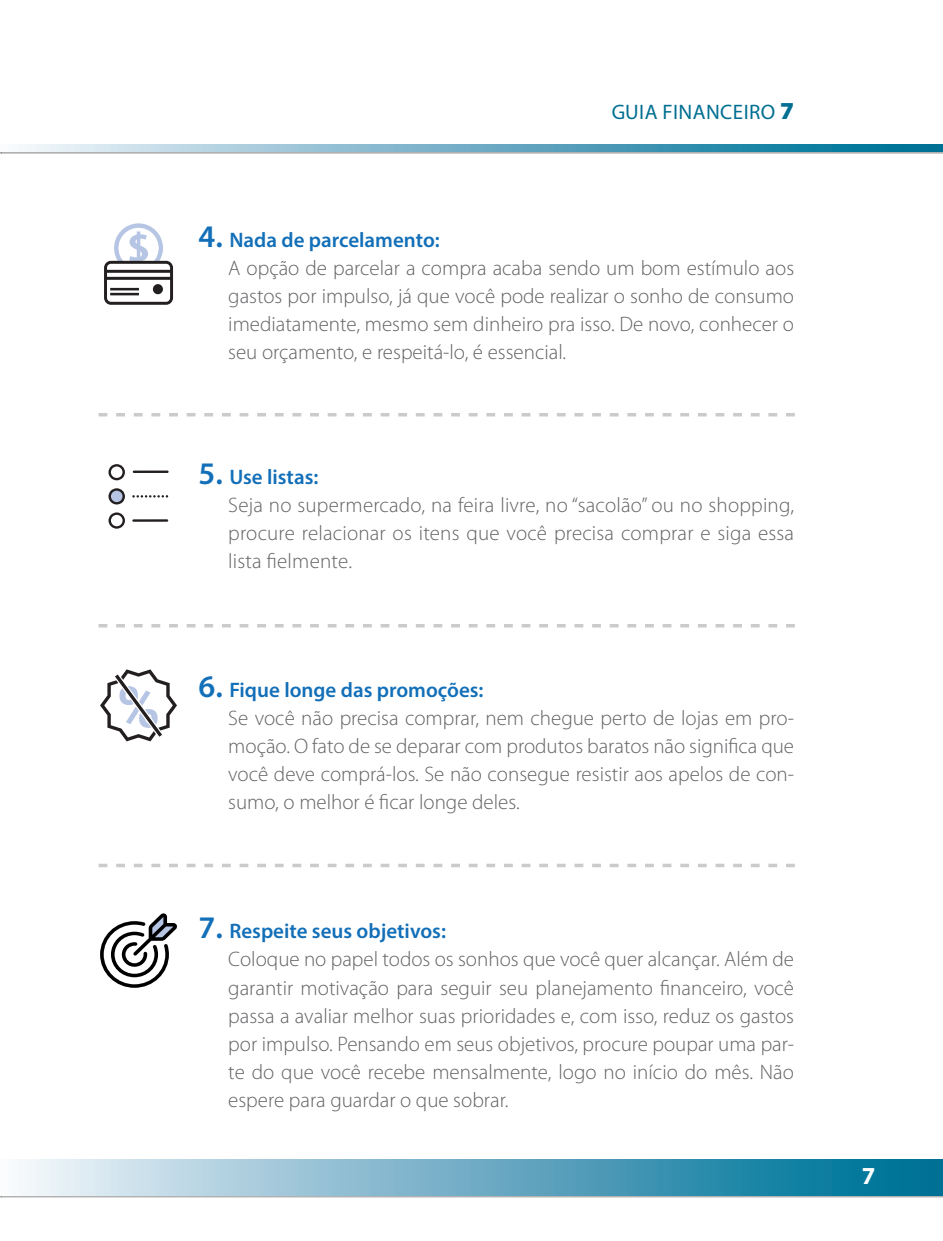
<style>
.page{position:relative;width:943px;height:1241px;background:#fff}
.page>*{position:absolute;margin:0;border:0;box-sizing:border-box;transform-origin:0 0}
.t1{font:700 24.5px "Myriad Pro";color:#fff}
.texto_corrido{font:300 21px/28.2px "Myriad Pro";color:#636366;text-align:justify}
.texto_corrido-2{font:600 21px "Myriad Pro";color:#126fb8}
.t2{font:21px "Myriad Pro";letter-spacing:.02em;color:#006f92}
.s1{font-weight:900;font-size:24.5px}
.s2{font-size:31.5px}
</style>
<div class="page">
<hr style="left:0;top:1160px;width:2px;height:37px;background:#231f20;opacity:.35">
<div style="left:1px;top:1160px;width:942px;height:37px;background:#231f20;opacity:.35"></div>
<div style="left:0;top:1159px;width:943px;height:35px;background:linear-gradient(to right,#f4f4fb,#006991)"></div>
<div style="left:1px;top:146px;width:942px;height:8px;background:#231f20;opacity:.35"></div>
<svg style="left:1px;top:144px;width:942px;height:7px"></svg>
<svg style="left:104px;top:223px;width:69px;height:82px"></svg>
<hr style="left:110px;top:293px;width:29px;height:2px;background:#231f20">
<hr style="left:110px;top:288px;width:29px;height:2px;background:#231f20">
<div style="left:153px;top:284px;width:10px;height:10px;background:#231f20;border-radius:50%"></div>
<svg style="left:100px;top:669px;width:77px;height:72px"></svg>
<svg style="left:100px;top:913px;width:77px;height:74px"></svg>
<svg style="left:108px;top:488px;width:17px;height:16px"></svg>
<svg style="left:108px;top:464px;width:17px;height:16px"></svg>
<svg style="left:108px;top:512px;width:17px;height:16px"></svg>
<hr style="left:133px;top:470px;width:36px;height:3px;background:#231f20">
<svg style="left:132px;top:495px;width:36px;height:2px"></svg>
<hr style="left:132px;top:519px;width:36px;height:2px;background:#231f20">
<svg style="left:99px;top:413px;width:695px;height:3px"></svg>
<svg style="left:99px;top:624px;width:695px;height:3px"></svg>
<svg style="left:99px;top:863px;width:695px;height:4px"></svg>
<p class="t2" style="left:611px;top:99px;width:184px">GUIA FINANCEIRO <span class="s1">7</span></p>
<p class="texto_corrido-2" style="left:198px;top:226px;width:243px"><span class="s2">4.</span> Nada de parcelamento:</p>
<p class="texto_corrido" style="left:228px;top:254px;width:567px">A opção de parcelar a compra acaba sendo um bom estímulo aos gastos por impulso, já que você pode realizar o sonho de consumo imediatamente, mesmo sem dinheiro pra isso. De novo, conhecer o seu orçamento, e respeitá-lo, é essencial.</p>
<p class="texto_corrido-2" style="left:198px;top:463px;width:121px"><span class="s2">5.</span> Use listas:</p>
<p class="texto_corrido" style="left:228px;top:490px;width:567px">Seja no supermercado, na feira livre, no “sacolão” ou no shopping, procure relacionar os itens que você precisa comprar e siga essa lista fielmente.</p>
<p class="texto_corrido-2" style="left:198px;top:676px;width:286px"><span class="s2">6.</span> Fique longe das promoções:</p>
<p class="texto_corrido" style="left:228px;top:703px;width:567px">Se você não precisa comprar, nem chegue perto de lojas em pro&shy;moção. O fato de se deparar com produtos baratos não significa que você deve comprá-los. Se não consegue resistir aos apelos de con&shy;sumo, o melhor é ficar longe deles.</p>
<p class="texto_corrido-2" style="left:198px;top:917px;width:249px"><span class="s2">7.</span> Respeite seus objetivos:</p>
<p class="texto_corrido" style="left:228px;top:944px;width:567px">Coloque no papel todos os sonhos que você quer alcançar. Além de garantir motivação para seguir seu planejamento financeiro, você passa a avaliar melhor suas prioridades e, com isso, reduz os gastos por impulso. Pensando em seus objetivos, procure poupar uma par&shy;te do que você recebe mensalmente, logo no início do mês. Não espere para guardar o que sobrar.</p>
<p class="t1" style="left:861px;top:1159px;width:15px">7</p>
</div>
